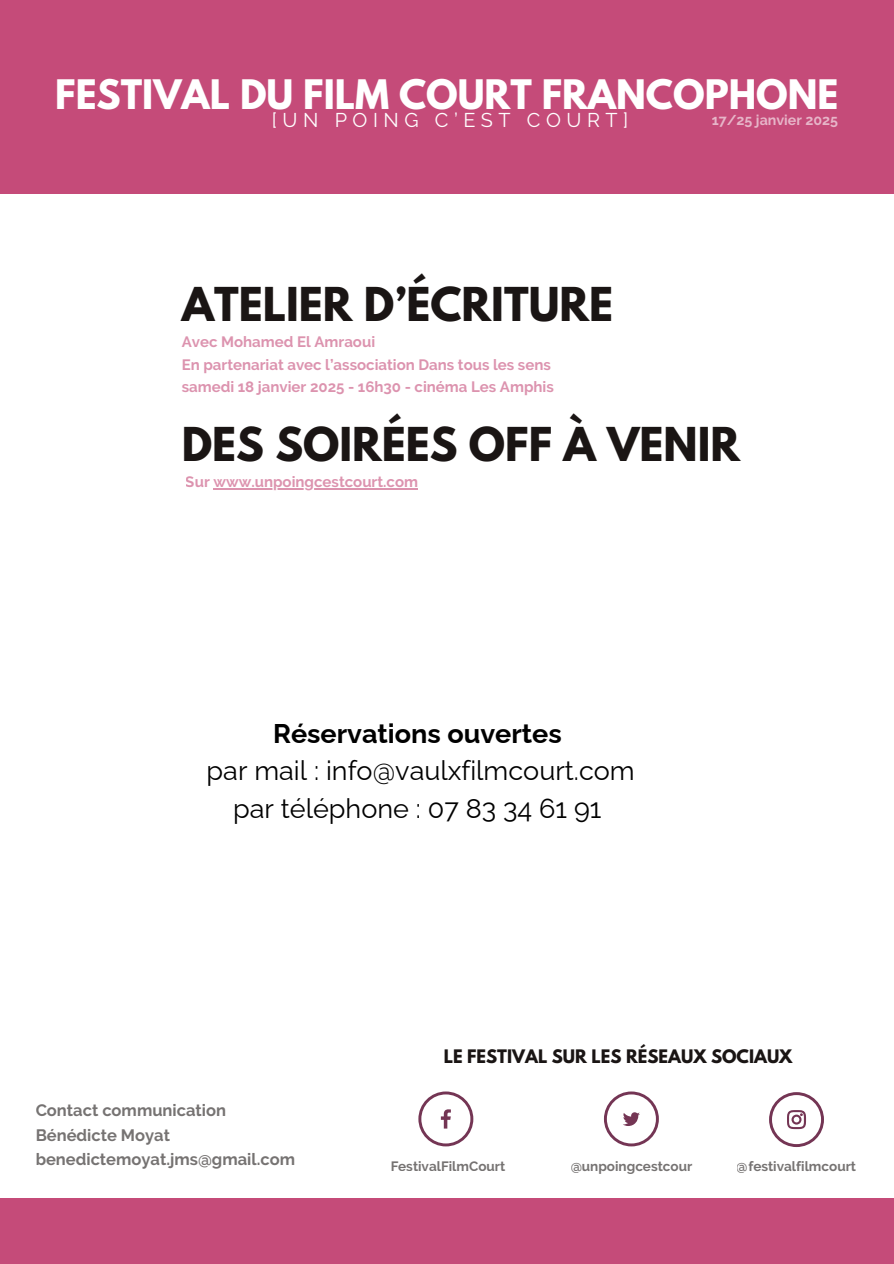
<style>
.page{position:relative;width:894px;height:1264px;background:#fff}
.page>*{position:absolute;margin:0;border:0;box-sizing:border-box;transform-origin:0 0}
.t1{font:700 41.4px "League Spartan";color:#1a1514}
.t2{font:700 36px "League Spartan";color:#fff}
.t3{font:27px/37.2px "Raleway";color:#000;text-align:center}
.t4{font:19.8px "Raleway";letter-spacing:.28em;color:#fff}
.t5{font:700 16.5px/24.8px "Raleway";color:#1a1514}
.t6{font:700 16.5px "League Spartan";color:#1a1514}
.t7{font:700 15px/22.5px "Raleway";color:#c54b79}
.t8{font:700 14.25px "Raleway";color:#fdfdfe}
.t9{font:700 13.5px "Raleway";color:#1a1514}
.s1{font-weight:700}
</style>
<div class="page">
<svg style="left:769px;top:1092px;width:54px;height:54px"></svg>
<svg style="left:604px;top:1091px;width:54px;height:55px"></svg>
<svg style="left:418px;top:1091px;width:55px;height:55px"></svg>
<div style="left:0;top:0;width:893px;height:193px;background:#c54b79"></div>
<hr style="left:213px;top:488px;width:205px;height:1px;background:#c54b79">
<div style="left:0;top:1198px;width:893px;height:65px;background:#c54b79"></div>
<h4 class="t2" style="left:55px;top:77px;width:784px">FESTIVAL DU FILM COURT FRANCOPHONE</h4>
<p class="t4" style="left:272px;top:109px;width:358px">[UN POING C’EST COURT]</p>
<p class="t8" style="left:711px;top:111px;width:128px">17/25 janvier 2025</p>
<h1 class="t1" style="left:182px;top:283px;width:432px">ATELIER D’ÉCRITURE</h1>
<p class="t7" style="left:182px;top:330px;width:373px">Avec Mohamed El Amraoui<br>En partenariat avec l’association Dans tous les sens samedi 18 janvier 2025 - 16h30 - cinéma Les Amphis</p>
<h2 class="t1" style="left:182px;top:423px;width:559px">DES SOIRÉES OFF À VENIR</h2>
<p class="t7" style="left:186px;top:470px;width:234px">Sur www.unpoingcestcourt.com</p>
<h6 class="t3" style="left:206px;top:715px;width:429px"><span class="s1">Réservations ouvertes<br></span>par mail : info@vaulxfilmcourt.com par téléphone : 07 83 34 61 91</h6>
<p class="t5" style="left:36px;top:1097px;width:261px">Contact communication<br>Bénédicte Moyat benedictemoyat.jms@gmail.com</p>
<p class="t6" style="left:443px;top:1048px;width:350px">LE FESTIVAL SUR LES RÉSEAUX SOCIAUX</p>
<p class="t9" style="left:390px;top:1158px;width:116px">FestivalFilmCourt</p>
<p class="t9" style="left:570px;top:1158px;width:123px">@unpoingcestcour</p>
<p class="t9" style="left:736px;top:1158px;width:121px">@festivalfilmcourt</p>
</div>
